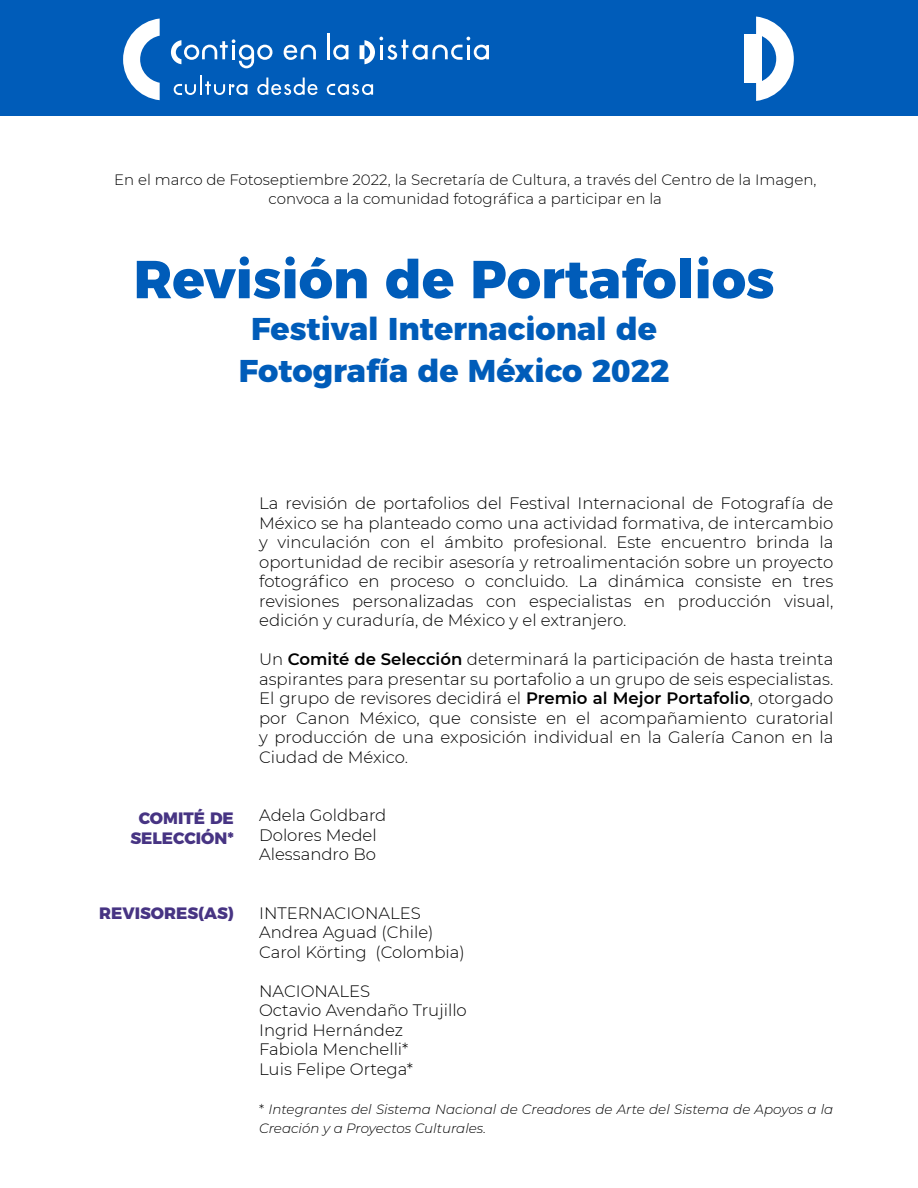
<style>
.page{position:relative;width:918px;height:1188px;background:#fff}
.page>*{position:absolute;margin:0;border:0;box-sizing:border-box;transform-origin:0 0}
.t1{font:800 53.4px "Montserrat";color:#005cb9}
.t2{font:800 31.5px/42px "Montserrat";color:#005cb9;text-align:center}
.t3{font:300 16.5px/19.5px "Montserrat";color:#000}
.t4{font:800 16.5px/19.8px "Montserrat";color:#473483;text-align:center}
.t5{font:300 15px/19.5px "Montserrat";color:#000;text-align:center}
.t6{font:italic 300 13.5px/19.5px "Montserrat";color:#000}
.s1{font-weight:600}
.s2{font-style:normal}
</style>
<div class="page">
<div style="left:0;top:0;width:918px;height:116px;background:#005cb9"></div>
<div style="left:744px;top:34px;width:18px;height:49px;background:#fff"></div>
<svg style="left:756px;top:17px;width:38px;height:84px"></svg>
<svg style="left:171px;top:39px;width:101px;height:29px"></svg>
<svg style="left:284px;top:45px;width:32px;height:15px"></svg>
<hr style="left:327px;top:33px;width:3px;height:26px;background:#fff">
<svg style="left:333px;top:45px;width:15px;height:15px"></svg>
<svg style="left:360px;top:37px;width:129px;height:27px"></svg>
<svg style="left:174px;top:84px;width:22px;height:11px"></svg>
<hr style="left:200px;top:75px;width:2px;height:20px;background:#fff">
<svg style="left:205px;top:81px;width:42px;height:14px"></svg>
<svg style="left:257px;top:78px;width:60px;height:17px"></svg>
<svg style="left:327px;top:84px;width:46px;height:11px"></svg>
<svg style="left:123px;top:19px;width:37px;height:81px"></svg>
<p class="t5" style="left:114px;top:169px;width:704px">En el marco de Fotoseptiembre 2022, la Secretaría de Cultura, a través del Centro de la Imagen, convoca a la comunidad fotográfica a participar en la</p>
<h1 class="t1" style="left:134px;top:235px;width:642px">Revisión de Portafolios</h1>
<h2 class="t2" style="left:239px;top:306px;width:432px">Festival Internacional de<br>Fotografía de México 2022</h2>
<p class="t4" style="left:130px;top:807px;width:105px">COMITÉ DE<br>SELECCIÓN*</p>
<p class="t4" style="left:99px;top:902px;width:136px">REVISORES(AS)</p>
<p class="t3" style="left:259px;top:493px;width:576px;text-align:justify">La revisión de portafolios del Festival Internacional de Fotografía de México se ha planteado como una actividad formativa, de intercambio y vinculación con el ámbito profesional. Este encuentro brinda la oportunidad de recibir asesoría y retroalimentación sobre un proyecto fotográfico en proceso o concluido. La dinámica consiste en tres revisiones personalizadas con especialistas en producción visual, edición y curaduría, de México y el extranjero.</p>
<p class="t3" style="left:259px;top:649px;width:576px;text-align:justify">Un <span class="s1">Comité de Selección</span> determinará la participación de hasta treinta aspirantes para presentar su portafolio a un grupo de seis especialistas.<br>El grupo de revisores decidirá el <span class="s1">Premio al Mejor Portafolio</span>, otorgado por Canon México, que consiste en el acompañamiento curatorial y producción de una exposición individual en la Galería Canon en la Ciudad de México.</p>
<p class="t3" style="left:259px;top:805px;width:129px">Adela Goldbard<br>Dolores Medel<br>Alessandro Bo</p>
<p class="t3" style="left:259px;top:903px;width:207px">INTERNACIONALES<br>Andrea Aguad (Chile)<br>Carol Körting (Colombia)</p>
<p class="t3" style="left:259px;top:981px;width:209px">NACIONALES<br>Octavio Avendaño Trujillo<br>Ingrid Hernández<br>Fabiola Menchelli*<br>Luis Felipe Ortega*</p>
<p class="t6" style="left:259px;top:1099px;width:576px"><span class="s2">*</span> Integrantes del Sistema Nacional de Creadores de Arte del Sistema de Apoyos a la<br>Creación y a Proyectos Culturales.</p>
</div>
